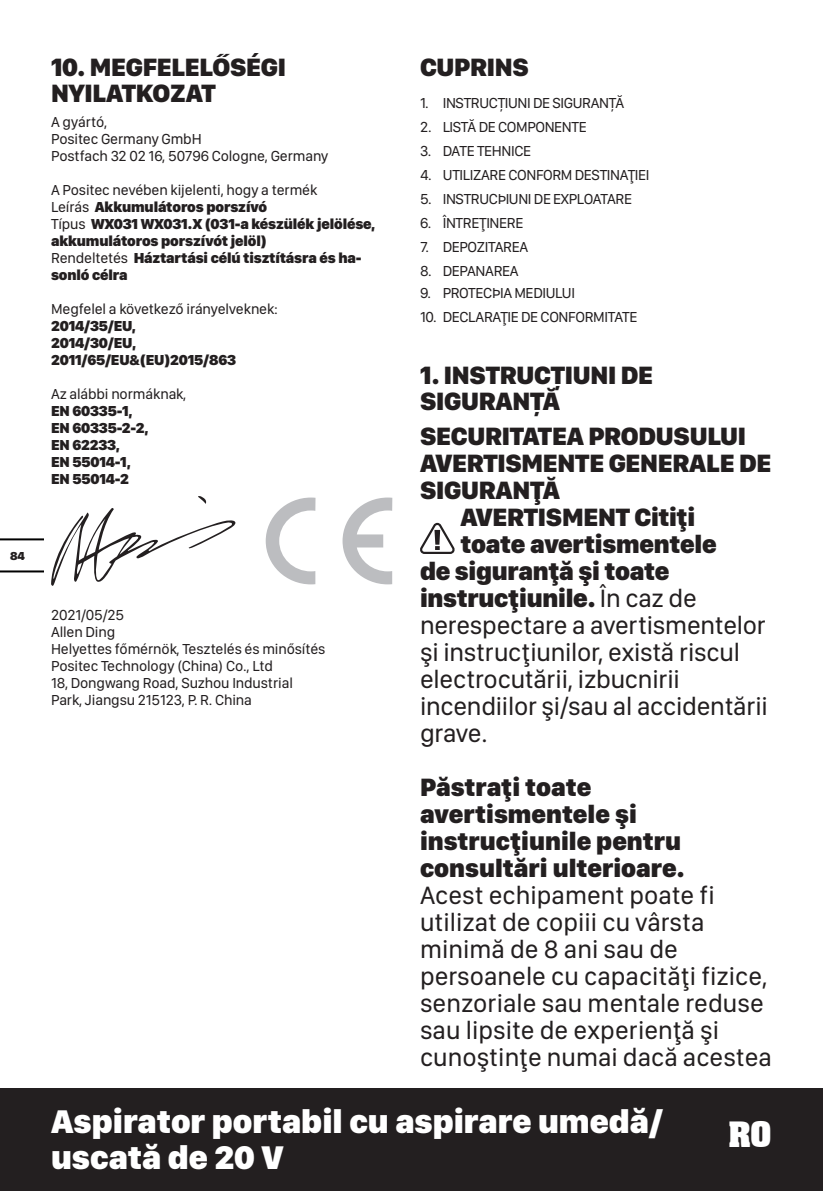
<style>
.page{position:relative;width:823px;height:1191px;background:#fff}
.page>*{position:absolute;margin:0;border:0;box-sizing:border-box;transform-origin:0 0}
.t1{font:900 34px/36px "SF Compact Display";color:#fff}
.t2{font:700 34px "Aachen BT";color:#fff}
.t3{font:26px/27px "SF Compact Display";color:#231f20}
.t4{font:900 26px/27px "SF Compact Display";letter-spacing:-.01em;color:#231f20}
.t5{font:15px "SF Compact Display";letter-spacing:-.01em;color:#231f20}
.t6{font:900 15px/17px "SF Compact Display";letter-spacing:-.01em;color:#231f20}
.t7{font:900 12px "SF Compact Display";color:#231f20}
.s1{font-weight:400}
</style>
<div class="page">
<div style="left:0;top:1089px;width:822px;height:102px;background:#231f20"></div>
<hr style="left:0;top:570px;width:43px;height:2px;background:#000">
<hr style="left:0;top:538px;width:43px;height:2px;background:#000">
<svg style="left:51px;top:496px;width:185px;height:90px"></svg>
<svg style="left:265px;top:497px;width:50px;height:87px"></svg>
<svg style="left:342px;top:497px;width:50px;height:87px"></svg>
<svg style="left:420px;top:523px;width:34px;height:31px"></svg>
<p class="t7" style="left:10px;top:548px;width:16px">84</p>
<p class="t4" style="left:51px;top:53px;width:236px;line-height:26px">10. MEGFELELŐSÉGI<br>NYILATKOZAT</p>
<p class="t5" style="left:51px;top:112px;width:58px">A gyártó,</p>
<p class="t5" style="left:51px;top:129px;width:152px">Positec Germany GmbH</p>
<p class="t5" style="left:51px;top:146px;width:278px">Postfach 32 02 16, 50796 Cologne, Germany</p>
<p class="t5" style="left:51px;top:180px;width:267px">A Positec nevében kijelenti, hogy a termék</p>
<p class="t6" style="left:51px;top:197px;width:217px"><span class="s1">Leírás</span> Akkumulátoros porszívó</p>
<p class="t6" style="left:51px;top:214px;width:325px"><span class="s1">Típus</span> WX031 WX031.X (031-a készülék jelölése, akkumulátoros porszívót jelöl)</p>
<p class="t6" style="left:51px;top:248px;width:312px"><span class="s1">Rendeltetés</span> Háztartási célú tisztításra és ha&shy;sonló célra</p>
<p class="t5" style="left:51px;top:299px;width:228px">Megfelel a következő irányelveknek:</p>
<p class="t6" style="left:51px;top:316px;width:86px">2014/35/EU,</p>
<p class="t6" style="left:51px;top:333px;width:86px">2014/30/EU,</p>
<p class="t6" style="left:51px;top:350px;width:186px">2011/65/EU&amp;(EU)2015/863</p>
<p class="t5" style="left:51px;top:384px;width:137px">Az alábbi normáknak,</p>
<p class="t6" style="left:51px;top:401px;width:83px">EN 60335-1,</p>
<p class="t6" style="left:51px;top:418px;width:99px">EN 60335-2-2,</p>
<p class="t6" style="left:51px;top:435px;width:70px">EN 62233,</p>
<p class="t6" style="left:51px;top:452px;width:81px">EN 55014-1,</p>
<p class="t6" style="left:51px;top:469px;width:79px">EN 55014-2</p>
<p class="t5" style="left:51px;top:605px;width:74px">2021/05/25</p>
<p class="t5" style="left:51px;top:622px;width:66px">Allen Ding</p>
<p class="t5" style="left:51px;top:639px;width:276px">Helyettes főmérnök, Tesztelés és minősítés</p>
<p class="t5" style="left:51px;top:656px;width:223px">Positec Technology (China) Co., Ltd</p>
<p class="t5" style="left:51px;top:673px;width:243px">18, Dongwang Road, Suzhou Industrial</p>
<p class="t5" style="left:51px;top:690px;width:202px">Park, Jiangsu 215123, P. R. China</p>
<p class="t4" style="left:420px;top:52px;width:110px">CUPRINS</p>
<p class="t5" style="left:420px;top:93px;width:206px">1. INSTRUCȚIUNI DE SIGURANȚĂ</p>
<p class="t5" style="left:420px;top:117px;width:168px">2. LISTĂ DE COMPONENTE</p>
<p class="t5" style="left:420px;top:141px;width:113px">3. DATE TEHNICE</p>
<p class="t5" style="left:420px;top:165px;width:231px">4. UTILIZARE CONFORM DESTINAŢIEI</p>
<p class="t5" style="left:420px;top:189px;width:213px">5. INSTRUCÞIUNI DE EXPLOATARE</p>
<p class="t5" style="left:420px;top:213px;width:105px">6. ÎNTREŢINERE</p>
<p class="t5" style="left:420px;top:237px;width:110px">7. DEPOZITAREA</p>
<p class="t5" style="left:420px;top:261px;width:100px">8. DEPANAREA</p>
<p class="t5" style="left:420px;top:283px;width:156px">9. PROTECÞIA MEDIULUI</p>
<p class="t5" style="left:420px;top:307px;width:219px">10. DECLARAŢIE DE CONFORMITATE</p>
<p class="t4" style="left:420px;top:361px;width:234px;line-height:26px">1. INSTRUCȚIUNI DE<br>SIGURANȚĂ</p>
<p class="t4" style="left:420px;top:421px;width:327px">SECURITATEA PRODUSULUI</p>
<p class="t4" style="left:420px;top:448px;width:352px">AVERTISMENTE GENERALE DE<br>SIGURANŢĂ</p>
<p class="t4" style="left:460px;top:502px;width:236px">AVERTISMENT Citiţi</p>
<p class="t4" style="left:460px;top:529px;width:257px">toate avertismentele</p>
<p class="t4" style="left:420px;top:556px;width:251px">de siguranţă şi toate</p>
<p class="t4" style="left:420px;top:583px;width:278px">instrucţiunile. <span class="s1">În caz de</span></p>
<p class="t3" style="left:420px;top:610px;width:347px">nerespectare a avertismentelor</p>
<p class="t3" style="left:420px;top:637px;width:321px">şi instrucţiunilor, există riscul</p>
<p class="t3" style="left:420px;top:664px;width:261px">electrocutării, izbucnirii</p>
<p class="t3" style="left:420px;top:691px;width:349px">incendiilor şi/sau al accidentării</p>
<p class="t3" style="left:420px;top:718px;width:69px">grave.</p>
<p class="t4" style="left:420px;top:772px;width:266px">Păstraţi toate avertismentele şi instrucţiunile pentru consultări ulterioare.</p>
<p class="t3" style="left:420px;top:880px;width:353px">Acest echipament poate fi utilizat de copiii cu vârsta minimă de 8 ani sau de persoanele cu capacităţi fizice, senzoriale sau mentale reduse sau lipsite de experienţă şi cunoştinţe numai dacă acestea</p>
<h1 class="t1" style="left:51px;top:1101px;width:613px">Aspirator portabil cu aspirare umedă/ uscată de 20 V</h1>
<h1 class="t2" style="left:727px;top:1113px;width:45px">RO</h1>
</div>
